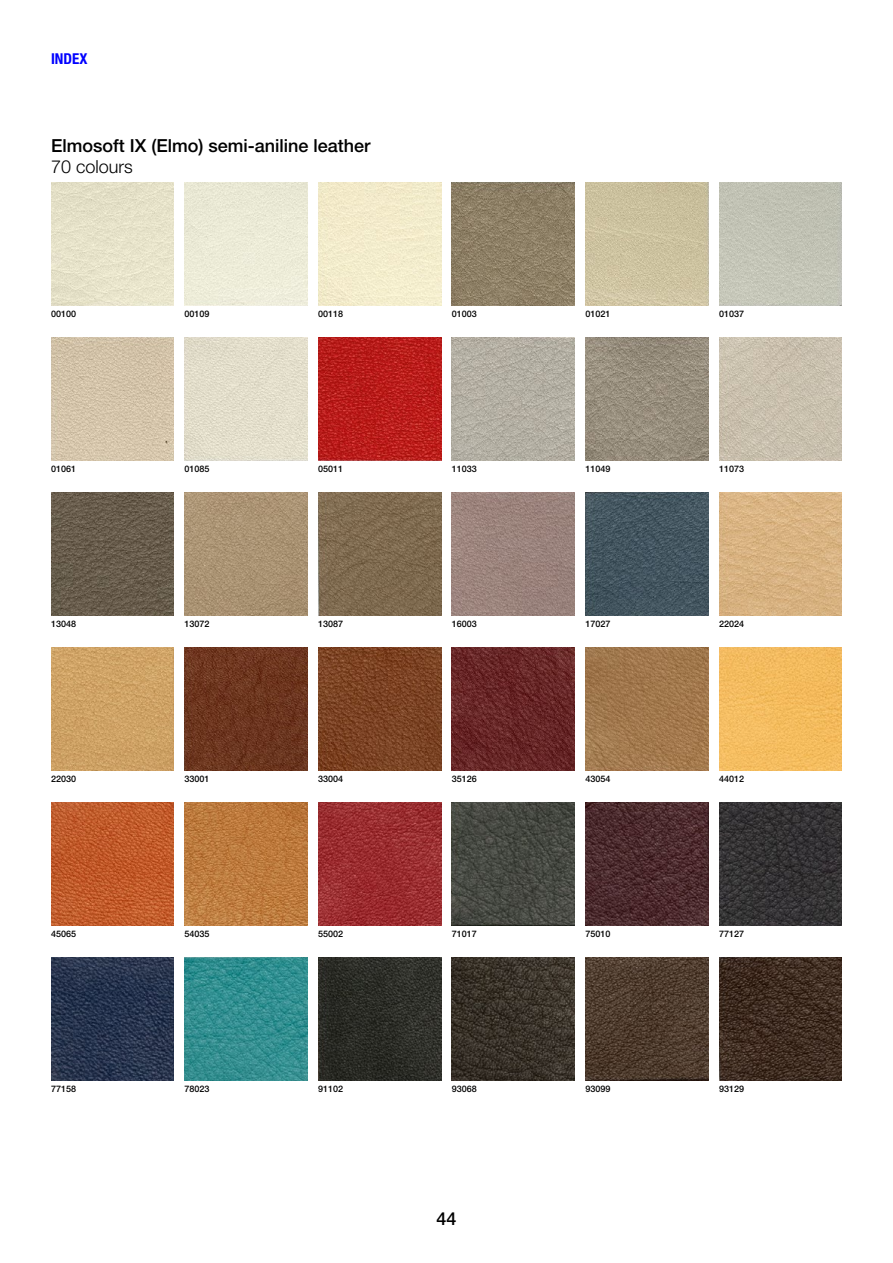
<style>
.page{position:relative;width:893px;height:1263px;background:#fff}
.page>*{position:absolute;margin:0;border:0;box-sizing:border-box;transform-origin:0 0}
.t1{font:500 18px "Helvetica Neue LT Std";color:#000}
.t2{font:300 18px "Helvetica Neue LT Std";color:#000}
.t3{font:700 condensed 15px "Helvetica Neue LT Std";color:#00f}
.t4{font:500 9px "Helvetica Neue LT Std";color:#000}
</style>
<div class="page">
<img style="left:51px;top:183px;width:123px;height:123px">
<img style="left:318px;top:338px;width:123px;height:123px">
<img style="left:51px;top:493px;width:123px;height:122px">
<img style="left:585px;top:493px;width:123px;height:122px">
<img style="left:318px;top:183px;width:123px;height:123px">
<img style="left:185px;top:338px;width:123px;height:123px">
<img style="left:585px;top:338px;width:123px;height:123px">
<img style="left:51px;top:647px;width:123px;height:123px">
<img style="left:585px;top:183px;width:123px;height:123px">
<img style="left:318px;top:493px;width:123px;height:122px">
<img style="left:318px;top:647px;width:123px;height:123px">
<img style="left:185px;top:183px;width:123px;height:123px">
<img style="left:51px;top:338px;width:123px;height:123px">
<img style="left:452px;top:338px;width:123px;height:123px">
<img style="left:719px;top:493px;width:123px;height:122px">
<img style="left:452px;top:183px;width:123px;height:123px">
<img style="left:719px;top:338px;width:123px;height:123px">
<img style="left:185px;top:493px;width:123px;height:122px">
<img style="left:185px;top:647px;width:123px;height:123px">
<img style="left:719px;top:183px;width:123px;height:123px">
<img style="left:452px;top:493px;width:123px;height:122px">
<img style="left:452px;top:647px;width:123px;height:123px">
<img style="left:585px;top:647px;width:123px;height:123px">
<img style="left:452px;top:802px;width:123px;height:123px">
<img style="left:51px;top:957px;width:123px;height:123px">
<img style="left:318px;top:957px;width:123px;height:123px">
<img style="left:585px;top:957px;width:123px;height:123px">
<img style="left:318px;top:802px;width:123px;height:123px">
<img style="left:719px;top:957px;width:123px;height:123px">
<img style="left:51px;top:802px;width:123px;height:123px">
<img style="left:585px;top:802px;width:123px;height:123px">
<img style="left:185px;top:957px;width:123px;height:123px">
<img style="left:452px;top:957px;width:123px;height:123px">
<img style="left:719px;top:647px;width:123px;height:123px">
<img style="left:185px;top:802px;width:123px;height:123px">
<img style="left:719px;top:802px;width:123px;height:123px">
<h2 class="t3" style="left:51px;top:49px;width:38px">INDEX</h2>
<h1 class="t1" style="left:51px;top:135px;width:321px">Elmosoft IX (Elmo) semi-aniline leather</h1>
<h1 class="t2" style="left:51px;top:156px;width:83px">70 colours</h1>
<p class="t4" style="left:51px;top:309px;width:27px">00100</p>
<p class="t4" style="left:185px;top:309px;width:27px">00109</p>
<p class="t4" style="left:318px;top:309px;width:27px">00118</p>
<p class="t4" style="left:452px;top:309px;width:27px">01003</p>
<p class="t4" style="left:585px;top:309px;width:27px">01021</p>
<p class="t4" style="left:719px;top:309px;width:27px">01037</p>
<p class="t4" style="left:51px;top:464px;width:27px">01061</p>
<p class="t4" style="left:452px;top:464px;width:27px">11033</p>
<p class="t4" style="left:185px;top:464px;width:27px">01085</p>
<p class="t4" style="left:585px;top:464px;width:27px">11049</p>
<p class="t4" style="left:318px;top:464px;width:27px">05011</p>
<p class="t4" style="left:719px;top:464px;width:27px">11073</p>
<p class="t4" style="left:51px;top:618px;width:27px">13048</p>
<p class="t4" style="left:585px;top:618px;width:27px">17027</p>
<p class="t4" style="left:185px;top:618px;width:27px">13072</p>
<p class="t4" style="left:318px;top:618px;width:27px">13087</p>
<p class="t4" style="left:452px;top:618px;width:27px">16003</p>
<p class="t4" style="left:719px;top:618px;width:27px">22024</p>
<p class="t4" style="left:51px;top:773px;width:27px">22030</p>
<p class="t4" style="left:185px;top:773px;width:27px">33001</p>
<p class="t4" style="left:318px;top:773px;width:27px">33004</p>
<p class="t4" style="left:452px;top:773px;width:27px">35126</p>
<p class="t4" style="left:585px;top:773px;width:27px">43054</p>
<p class="t4" style="left:719px;top:773px;width:27px">44012</p>
<p class="t4" style="left:51px;top:928px;width:27px">45065</p>
<p class="t4" style="left:585px;top:928px;width:27px">75010</p>
<p class="t4" style="left:185px;top:928px;width:27px">54035</p>
<p class="t4" style="left:719px;top:928px;width:27px">77127</p>
<p class="t4" style="left:318px;top:928px;width:27px">55002</p>
<p class="t4" style="left:452px;top:928px;width:27px">71017</p>
<p class="t4" style="left:51px;top:1083px;width:27px">77158</p>
<p class="t4" style="left:318px;top:1083px;width:27px">91102</p>
<p class="t4" style="left:585px;top:1083px;width:27px">93099</p>
<p class="t4" style="left:185px;top:1083px;width:27px">78023</p>
<p class="t4" style="left:452px;top:1083px;width:27px">93068</p>
<h1 class="t1" style="left:436px;top:1208px;width:22px">44</h1>
<p class="t4" style="left:719px;top:1083px;width:27px">93129</p>
</div>
